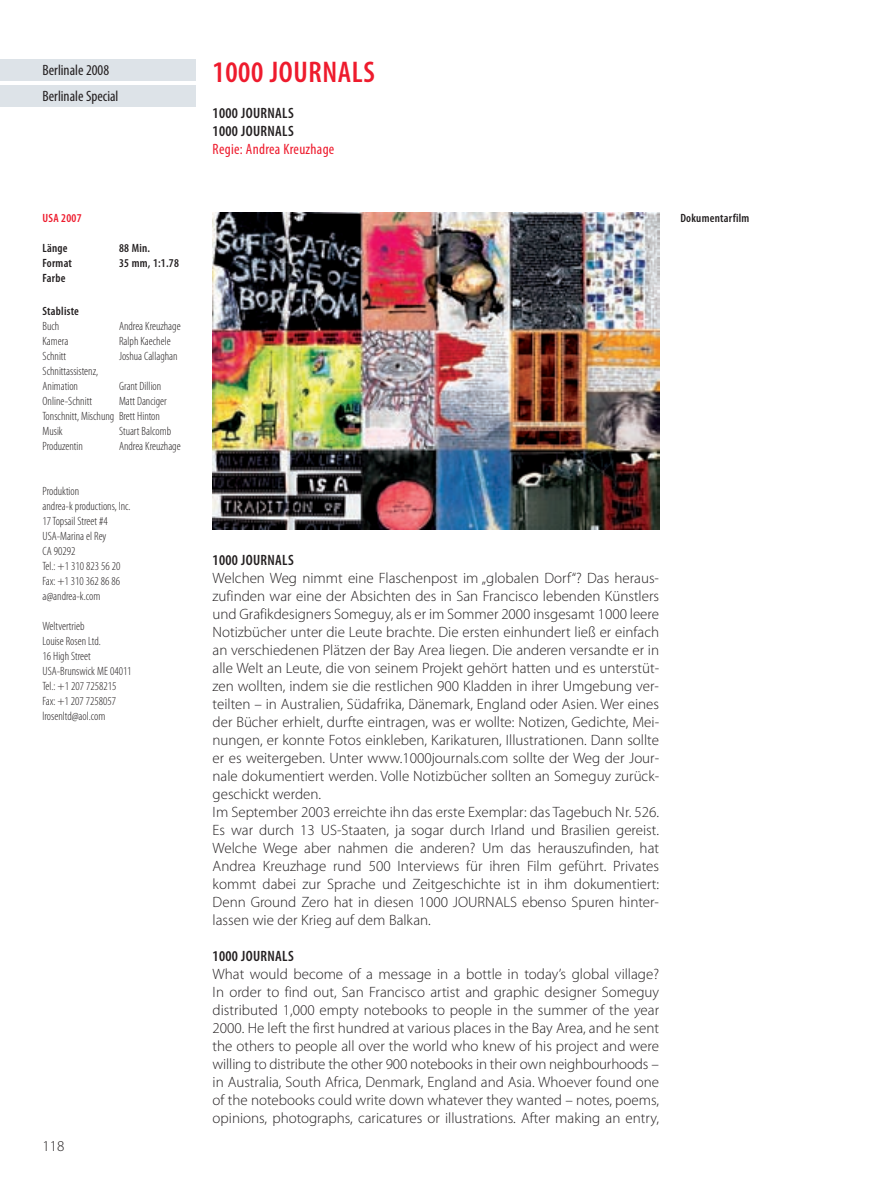
<style>
.page{position:relative;width:893px;height:1191px;background:#fff}
.page>*{position:absolute;margin:0;border:0;box-sizing:border-box;transform-origin:0 0}
.t1{font:600 condensed 30px "Myriad Pro";letter-spacing:.02em;color:#ee1b2d}
.t2{font:300 15px/18px "Myriad Pro";color:#231f20}
.t3{font:600 condensed 15px/18px "Myriad Pro";letter-spacing:.02em;color:#231f20}
.t4{font:condensed 15px/25.5px "Myriad Pro";color:#231f20}
.t5{font:condensed 15px "Myriad Pro";letter-spacing:.02em;color:#ee1b2d}
.t6{font:300 condensed 12px/15px "Myriad Pro";color:#231f20}
.t7{font:600 condensed 12px "Myriad Pro";letter-spacing:.02em;color:#231f20}
.t8{font:600 condensed 12px "Myriad Pro";letter-spacing:.02em;color:#ee1b2d}
</style>
<div class="page">
<img style="left:0;top:59px;width:660px;height:471px">
<p class="t4" style="left:43px;top:57px;width:78px">Berlinale 2008<br>Berlinale Special</p>
<p class="t8" style="left:43px;top:214px;width:41px">USA 2007</p>
<p class="t7" style="left:43px;top:244px;width:27px">Länge</p>
<p class="t7" style="left:119px;top:244px;width:33px">88 Min.</p>
<p class="t7" style="left:43px;top:259px;width:31px">Format</p>
<p class="t7" style="left:119px;top:259px;width:61px">35 mm, 1:1.78</p>
<p class="t7" style="left:43px;top:274px;width:24px">Farbe</p>
<p class="t7" style="left:43px;top:307px;width:38px">Stabliste</p>
<p class="t6" style="left:43px;top:319px;width:18px">Buch</p>
<p class="t6" style="left:119px;top:319px;width:63px">Andrea Kreuzhage</p>
<p class="t6" style="left:43px;top:334px;width:27px">Kamera</p>
<p class="t6" style="left:119px;top:334px;width:53px">Ralph Kaechele</p>
<p class="t6" style="left:43px;top:349px;width:25px">Schnitt</p>
<p class="t6" style="left:119px;top:349px;width:60px">Joshua Callaghan</p>
<p class="t6" style="left:43px;top:364px;width:57px">Schnittassistenz,<br>Animation</p>
<p class="t6" style="left:119px;top:379px;width:44px">Grant Dillion</p>
<p class="t6" style="left:43px;top:394px;width:51px">Online-Schnitt</p>
<p class="t6" style="left:43px;top:394px;width:126px;text-indent:77px">Matt Danciger<br>Tonschnitt, Mischung Brett Hinton<br>Musik</p>
<p class="t6" style="left:119px;top:424px;width:54px">Stuart Balcomb</p>
<p class="t6" style="left:43px;top:439px;width:42px">Produzentin</p>
<p class="t6" style="left:119px;top:439px;width:63px">Andrea Kreuzhage</p>
<p class="t6" style="left:43px;top:484px;width:90px">Produktion<br>andrea-k productions, Inc.<br>17 Topsail Street #4<br>USA-Marina el Rey<br>CA 90292<br>Tel.: +1 310 823 56 20<br>Fax: +1 310 362 86 86 a@andrea-k.com</p>
<p class="t6" style="left:43px;top:619px;width:91px">Weltvertrieb<br>Louise Rosen Ltd.<br>16 High Street<br>USA-Brunswick ME 04011<br>Tel.: +1 207 7258215<br>Fax: +1 207 7258057 lrosenltd@aol.com</p>
<p class="t2" style="left:43px;top:1138px;width:23px">118</p>
<h1 class="t1" style="left:213px;top:62px;width:164px">1000 JOURNALS</h1>
<p class="t3" style="left:213px;top:105px;width:83px">1000 JOURNALS<br>1000 JOURNALS</p>
<p class="t5" style="left:213px;top:140px;width:123px">Regie: Andrea Kreuzhage</p>
<p class="t7" style="left:680px;top:214px;width:70px">Dokumentarfilm</p>
<p class="t3" style="left:213px;top:552px;width:83px">1000 JOURNALS</p>
<p class="t2" style="left:213px;top:570px;width:448px">Welchen Weg nimmt eine Flaschenpost im „globalen Dorf“? Das heraus - zufinden war eine der Absichten des in San Francisco lebenden Künstlers und Grafikdesigners Someguy, als er im Sommer 2000 insgesamt 1000 leere Notizbücher unter die Leute brachte. Die ersten einhundert ließ er einfach an verschiedenen Plätzen der Bay Area liegen. Die anderen versandte er in alle Welt an Leute, die von seinem Projekt gehört hatten und es unterstüt&shy;zen wollten, indem sie die restlichen 900 Kladden in ihrer Umgebung ver&shy;teil ten – in Australien, Südafrika, Dänemark, England oder Asien. Wer eines der Bücher erhielt, durfte eintragen, was er wollte: Notizen, Gedichte, Mei - nungen, er konnte Fotos einkleben, Karikaturen, Illustrationen. Dann sollte er es weitergeben. Unter www.1000journals.com sollte der Weg der Jour - nale dokumentiert werden. Volle Notizbücher sollten an Someguy zurück&shy;geschickt werden.<br>Im September 2003 erreichte ihn das erste Exemplar: das Tagebuch Nr. 526.<br>Es war durch 13 US-Staaten, ja sogar durch Irland und Brasilien gereist.<br>Welche Wege aber nahmen die anderen? Um das herauszufinden, hat Andrea Kreuzhage rund 500 Interviews für ihren Film geführt. Privates kommt dabei zur Sprache und Zeitgeschichte ist in ihm dokumentiert:<br>Denn Ground Zero hat in diesen 1000 JOURNALS ebenso Spuren hinter - lassen wie der Krieg auf dem Balkan.</p>
<p class="t3" style="left:213px;top:948px;width:83px">1000 JOURNALS</p>
<p class="t2" style="left:213px;top:966px;width:448px;text-align:justify">What would become of a message in a bottle in today’s global village?<br>In order to find out, San Francisco artist and graphic designer Someguy distributed 1,000 empty notebooks to people in the summer of the year 2000. He left the first hundred at various places in the Bay Area, and he sent the others to people all over the world who knew of his project and were willing to distribute the other 900 notebooks in their own neighbourhoods – in Australia, South Africa, Denmark, England and Asia. Whoever found one of the notebooks could write down whatever they wanted – notes, poems, opinions, photographs, caricatures or illustrations. After making an entry,</p>
</div>
